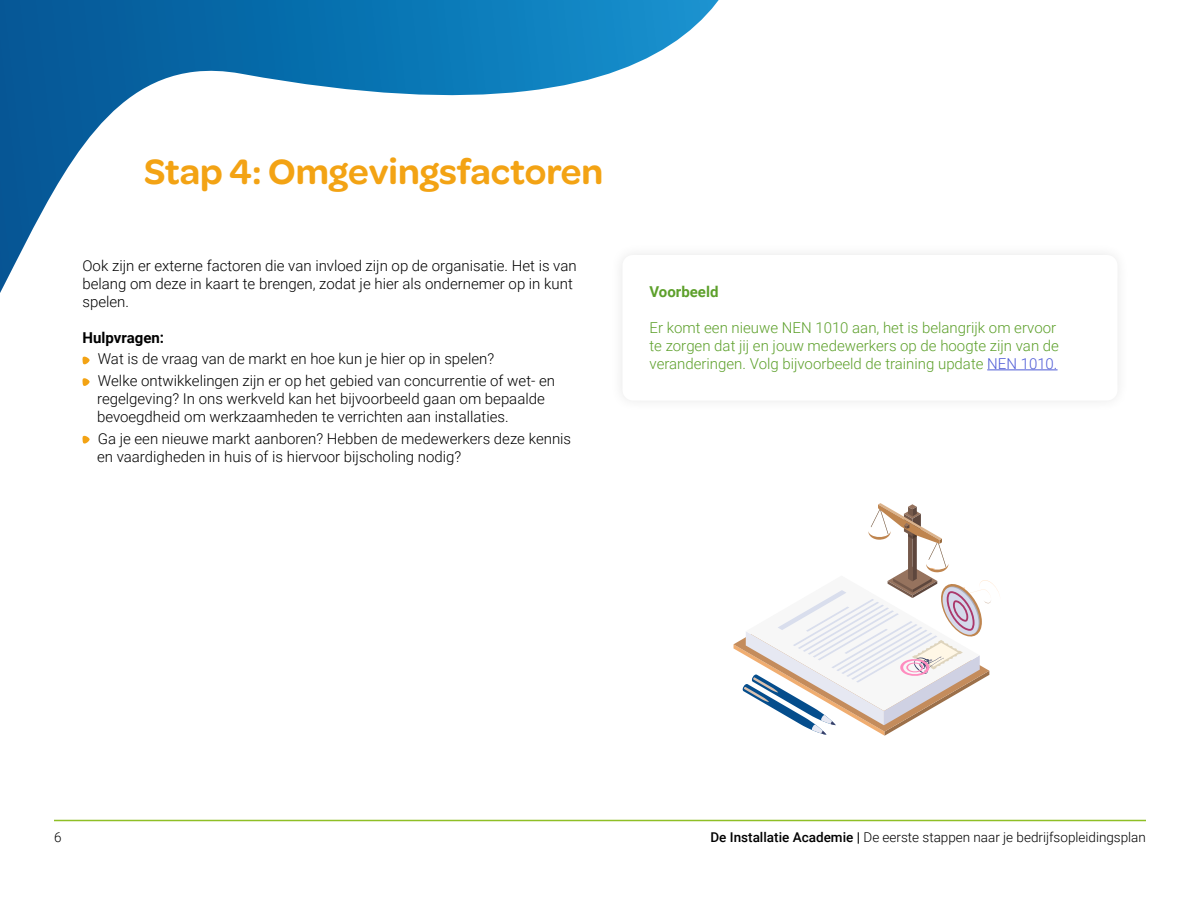
<style>
.page{position:relative;width:1200px;height:900px;background:#fff}
.page>*{position:absolute;margin:0;border:0;box-sizing:border-box;transform-origin:0 0}
.t1{font:600 37.5px "Omnes";color:#f3a314}
.t2{font:300 15px/18px "Roboto";color:#000}
.t3{font:300 15px/18px "Roboto";color:#5da02b}
.t4{font:700 15px "Roboto";color:#000}
.t5{font:700 15px "Roboto";color:#5da02b}
.t6{font:300 13.5px "Roboto";color:#000}
.s1{color:#4f5cd6}
.s2{font-weight:500}
</style>
<div class="page">
<hr style="left:54px;top:820px;width:1092px;height:1px;background:#8fbf25">
<svg style="left:0;top:0;width:719px;height:436px"></svg>
<svg style="left:82px;top:356px;width:8px;height:8px"></svg>
<svg style="left:82px;top:378px;width:8px;height:8px"></svg>
<svg style="left:82px;top:436px;width:8px;height:8px"></svg>
<div style="left:610px;top:243px;width:521px;height:171px;background:#fbfbfb"></div>
<div style="left:622px;top:255px;width:496px;height:145px;background:#fff;border-radius:10px"></div>
<hr style="left:987px;top:370px;width:71px;height:1px;background:#4f5cd6">
<svg style="left:733px;top:503px;width:266px;height:233px"></svg>
<h1 class="t1" style="left:144px;top:146px;width:461px">Stap 4: Omgevingsfactoren</h1>
<p class="t2" style="left:82px;top:256px;width:496px">Ook zijn er externe factoren die van invloed zijn op de organisatie. Het is van belang om deze in kaart te brengen, zodat je hier als ondernemer op in kunt spelen.</p>
<p class="t4" style="left:82px;top:327px;width:83px">Hulpvragen:</p>
<p class="t2" style="left:98px;top:348px;width:459px;line-height:21.6px">Wat is de vraag van de markt en hoe kun je hier op in spelen?<br>Welke ontwikkelingen zijn er op het gebied van concurrentie of wet- en</p>
<p class="t2" style="left:97px;top:389px;width:449px">regelgeving? In ons werkveld kan het bijvoorbeeld gaan om bepaalde bevoegdheid om werkzaamheden te verrichten aan installaties.</p>
<p class="t2" style="left:97px;top:429px;width:476px">Ga je een nieuwe markt aanboren? Hebben de medewerkers deze kennis en vaardigheden in huis of is hiervoor bijscholing nodig?</p>
<p class="t5" style="left:650px;top:281px;width:70px">Voorbeeld</p>
<p class="t3" style="left:650px;top:318px;width:411px">Er komt een nieuwe NEN 1010 aan, het is belangrijk om ervoor te zorgen dat jij en jouw medewerkers op de hoogte zijn van de veranderingen. Volg bijvoorbeeld de training update <span class="s1">NEN 1010.</span></p>
<p class="t6" style="left:54px;top:828px;width:9px">6</p>
<p class="t6" style="left:710px;top:828px;width:437px"><span class="s2">De Installatie Academie |</span> De eerste stappen naar je bedrijfsopleidingsplan</p>
</div>
